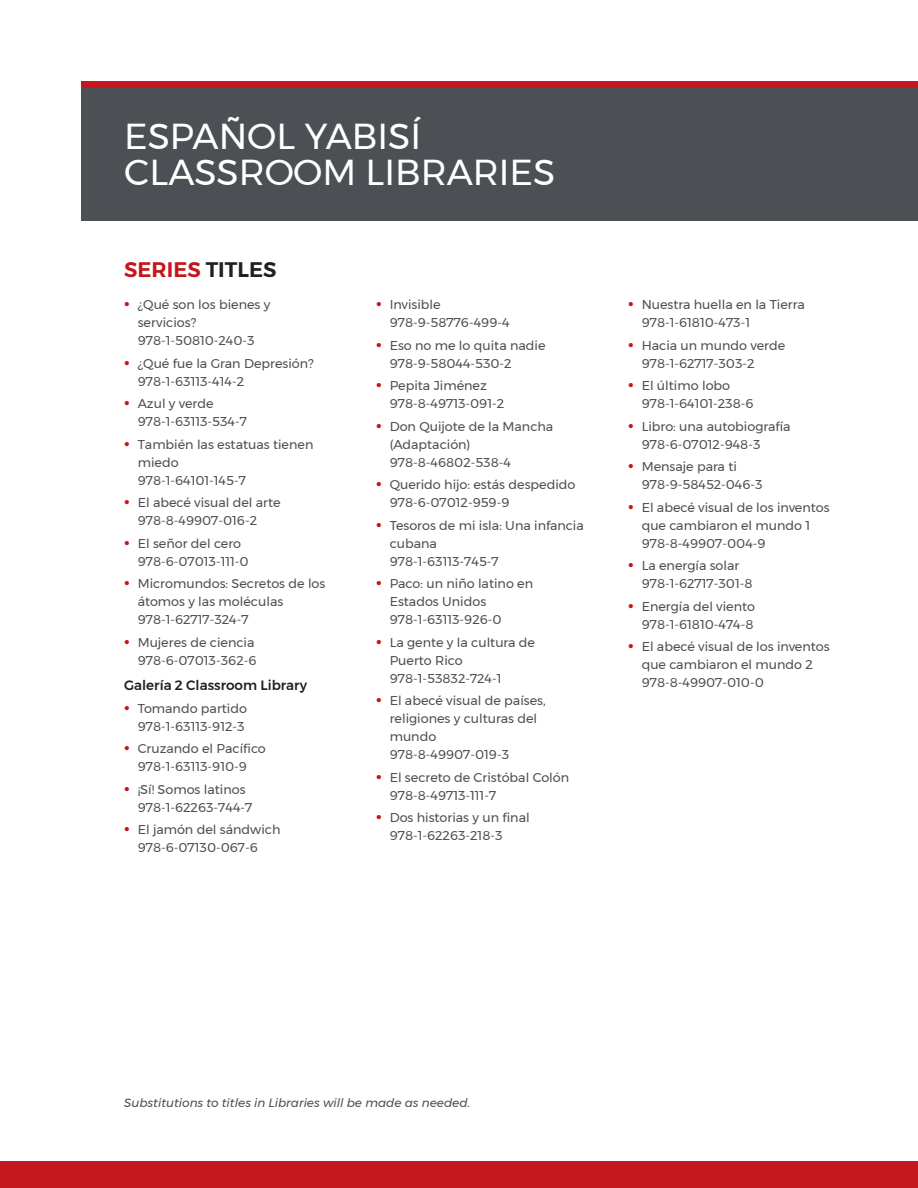
<style>
.page{position:relative;width:918px;height:1188px;background:#fff}
.page>*{position:absolute;margin:0;border:0;box-sizing:border-box;transform-origin:0 0}
.t1{font:36px/36px "Montserrat";color:#fff}
.t2{font:600 21px "Montserrat";color:#c4161c}
.t3{font:500 13.5px "Montserrat";color:#231f20}
.t4{font:12.75px/18px "Montserrat";color:#4c4f53}
.body{font:italic 12px "Montserrat";color:#4c4f53}
.s1{color:#231f20}
.s2{font-weight:600;font-size:18px;color:#c4161c}
</style>
<div class="page">
<div style="left:0;top:1161px;width:918px;height:27px;background:#c4161c"></div>
<div style="left:81px;top:81px;width:837px;height:132px;background:#c4161c"></div>
<div style="left:81px;top:88px;width:837px;height:132px;background:#4c4f53"></div>
<p class="t1" style="left:124px;top:118px;width:433px">ESPAÑOL YABISÍ<br>CLASSROOM LIBRARIES</p>
<h3 class="t2" style="left:124px;top:253px;width:154px">SERIES <span class="s1">TITLES</span></h3>
<p class="t4" style="left:138px;top:296px;width:134px;text-indent:-14px"><span class="s2">•</span> ¿Qué son los bienes y servicios?<br>978-1-50810-240-3</p>
<p class="t4" style="left:138px;top:354px;width:178px;text-indent:-14px"><span class="s2">•</span> ¿Qué fue la Gran Depresión?<br>978-1-63113-414-2</p>
<p class="t4" style="left:138px;top:395px;width:111px;text-indent:-14px"><span class="s2">•</span> Azul y verde<br>978-1-63113-534-7</p>
<p class="t4" style="left:138px;top:435px;width:177px;text-indent:-14px"><span class="s2">•</span> También las estatuas tienen miedo<br>978-1-64101-145-7</p>
<p class="t4" style="left:138px;top:494px;width:144px;text-indent:-14px"><span class="s2">•</span> El abecé visual del arte<br>978-8-49907-016-2</p>
<p class="t4" style="left:138px;top:534px;width:112px;text-indent:-14px"><span class="s2">•</span> El señor del cero<br>978-6-07013-111-0</p>
<p class="t4" style="left:138px;top:575px;width:189px;text-indent:-14px"><span class="s2">•</span> Micromundos: Secretos de los átomos y las moléculas<br>978-1-62717-324-7</p>
<p class="t4" style="left:124px;top:633px;width:134px;text-align:right"><span class="s2">•</span> Mujeres de ciencia<br>978-6-07013-362-6</p>
<p class="t3" style="left:124px;top:675px;width:184px">Galería 2 Classroom Library</p>
<p class="t4" style="left:124px;top:699px;width:124px;text-align:right"><span class="s2">•</span> Tomando partido<br>978-1-63113-912-3</p>
<p class="t4" style="left:124px;top:740px;width:143px;text-align:center"><span class="s2">•</span> Cruzando el Pacífico<br>978-1-63113-910-9</p>
<p class="t4" style="left:138px;top:780px;width:116px;text-indent:-14px"><span class="s2">•</span> ¡Sí! Somos latinos<br>978-1-62263-744-7</p>
<p class="t4" style="left:138px;top:821px;width:144px;text-indent:-14px"><span class="s2">•</span> El jamón del sándwich<br>978-6-07130-067-6</p>
<p class="t4" style="left:390px;top:296px;width:121px;text-indent:-13px"><span class="s2">•</span> Invisible<br>978-9-58776-499-4</p>
<p class="t4" style="left:390px;top:336px;width:157px;text-indent:-13px"><span class="s2">•</span> Eso no me lo quita nadie<br>978-9-58044-530-2</p>
<p class="t4" style="left:390px;top:377px;width:116px;text-indent:-13px"><span class="s2">•</span> Pepita Jiménez<br>978-8-49713-091-2</p>
<p class="t4" style="left:390px;top:417px;width:165px;text-indent:-13px"><span class="s2">•</span> Don Quijote de la Mancha (Adaptación)<br>978-8-46802-538-4</p>
<p class="t4" style="left:390px;top:476px;width:187px;text-indent:-13px"><span class="s2">•</span> Querido hijo: estás despedido<br>978-6-07012-959-9</p>
<p class="t4" style="left:390px;top:516px;width:196px;text-indent:-13px"><span class="s2">•</span> Tesoros de mi isla: Una infancia cubana<br>978-1-63113-745-7</p>
<p class="t4" style="left:390px;top:575px;width:145px;text-indent:-13px"><span class="s2">•</span> Paco: un niño latino en<br>Estados Unidos<br>978-1-63113-926-0</p>
<p class="t4" style="left:390px;top:633px;width:147px;text-indent:-13px"><span class="s2">•</span> La gente y la cultura de<br>Puerto Rico<br>978-1-53832-724-1</p>
<p class="t4" style="left:390px;top:692px;width:157px;text-indent:-13px"><span class="s2">•</span> El abecé visual de países, religiones y culturas del mundo<br>978-8-49907-019-3</p>
<p class="t4" style="left:390px;top:768px;width:181px;text-indent:-13px"><span class="s2">•</span> El secreto de Cristóbal Colón<br>978-8-49713-111-7</p>
<p class="t4" style="left:390px;top:809px;width:142px;text-indent:-13px"><span class="s2">•</span> Dos historias y un final<br>978-1-62263-218-3</p>
<p class="t4" style="left:642px;top:296px;width:165px;text-indent:-14px"><span class="s2">•</span> Nuestra huella en la Tierra<br>978-1-61810-473-1</p>
<p class="t4" style="left:642px;top:336px;width:145px;text-indent:-14px"><span class="s2">•</span> Hacia un mundo verde<br>978-1-62717-303-2</p>
<p class="t4" style="left:642px;top:377px;width:113px;text-indent:-14px"><span class="s2">•</span> El último lobo<br>978-1-64101-238-6</p>
<p class="t4" style="left:642px;top:417px;width:151px;text-indent:-14px"><span class="s2">•</span> Libro: una autobiografía<br>978-6-07012-948-3</p>
<p class="t4" style="left:642px;top:458px;width:123px;text-indent:-14px"><span class="s2">•</span> Mensaje para ti<br>978-9-58452-046-3</p>
<p class="t4" style="left:642px;top:498px;width:189px;text-indent:-14px"><span class="s2">•</span> El abecé visual de los inventos que cambiaron el mundo 1<br>978-8-49907-004-9</p>
<p class="t4" style="left:642px;top:557px;width:112px;text-indent:-14px"><span class="s2">•</span> La energía solar<br>978-1-62717-301-8</p>
<p class="t4" style="left:628px;top:597px;width:128px;text-align:right"><span class="s2">•</span> Energía del viento<br>978-1-61810-474-8</p>
<p class="t4" style="left:642px;top:638px;width:189px;text-indent:-14px"><span class="s2">•</span> El abecé visual de los inventos que cambiaron el mundo 2<br>978-8-49907-010-0</p>
<p class="body" style="left:124px;top:1094px;width:348px">Substitutions to titles in Libraries will be made as needed.</p>
</div>
